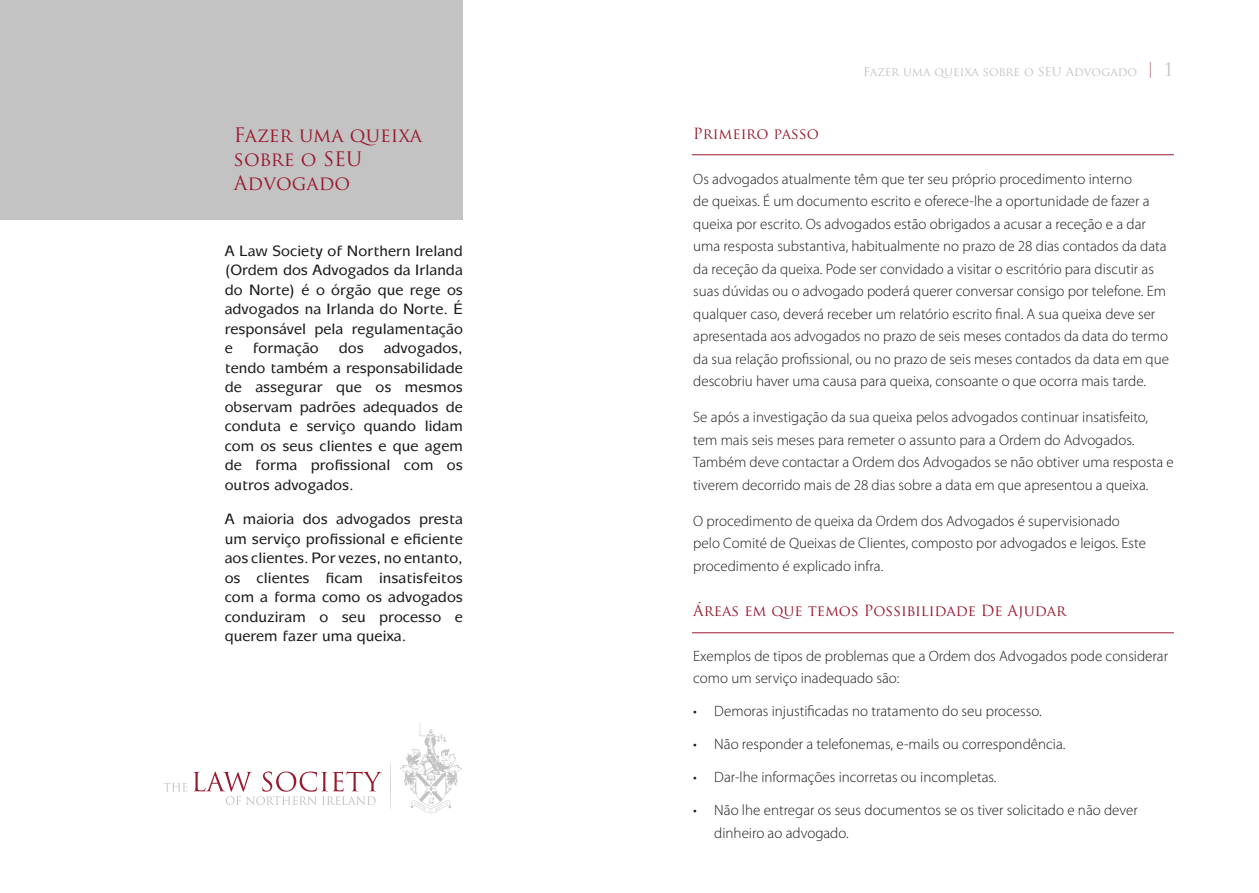
<style>
.page{position:relative;width:1259px;height:893px;background:#fff}
.page>*{position:absolute;margin:0;border:0;box-sizing:border-box;transform-origin:0 0}
.t1{font:19.5px/24px "Trajan Pro";color:#991a2e}
.t2{font:300 15px/22.5px "Myriad Pro";color:#1a1a19}
.t3{font:500 15px/19.5px "Mixage IT Cby BT";color:#1a1a19;text-align:justify}
.t4{font:15px "Trajan Pro";color:#991a2e}
.t5{font:12px "Trajan Pro";color:#c4c3c3}
.s1{font-family:"Helvetica Neue";font-weight:200;font-size:22.5px;color:#991a2e}
.s2{font-size:18px}
</style>
<div class="page">
<div style="left:0;top:0;width:462px;height:220px;background:#c4c3c3"></div>
<hr style="left:692px;top:154px;width:482px;height:1px;background:#991a2e">
<hr style="left:692px;top:632px;width:482px;height:1px;background:#991a2e">
<svg style="left:164px;top:783px;width:23px;height:8px"></svg>
<svg style="left:193px;top:771px;width:189px;height:34px"></svg>
<svg style="left:390px;top:762px;width:1px;height:48px"></svg>
<svg style="left:399px;top:723px;width:63px;height:90px"></svg>
<h1 class="t1" style="left:234px;top:123px;width:190px">Fazer uma queixa sobre o SEU<br>Advogado</h1>
<p class="t3" style="left:225px;top:241px;width:240px">A Law Society of Northern Ireland (Ordem dos Advogados da Irlanda do Norte) é o órgão que rege os advogados na Irlanda do Norte. É responsável pela regulamentação e</p>
<p class="t3" style="left:253px;top:338px;width:67px">formação</p>
<p class="t3" style="left:339px;top:338px;width:26px">dos</p>
<p class="t3" style="left:225px;top:338px;width:240px;text-indent:159px">advogados, tendo também a responsabilidade de assegurar que os mesmos observam padrões adequados de conduta e serviço quando lidam com os seus clientes e que agem de forma profissional com os outros advogados.</p>
<p class="t3" style="left:225px;top:509px;width:240px">A maioria dos advogados presta um serviço profissional e eficiente aos clientes. Por vezes, no entanto, os clientes ficam insatisfeitos com a forma como os advogados conduziram o seu processo e querem fazer uma queixa.</p>
<p class="t5" style="left:863px;top:64px;width:312px">Fazer uma queixa sobre o SEU Advogado <span class="s1">I</span> <span class="s2">1</span></p>
<p class="t4" style="left:693px;top:124px;width:127px">Primeiro passo</p>
<p class="t2" style="left:693px;top:167px;width:477px">Os advogados atualmente têm que ter seu próprio procedimento interno<br>de queixas. É um documento escrito e oferece-lhe a oportunidade de fazer a queixa por escrito. Os advogados estão obrigados a acusar a receção e a dar uma resposta substantiva, habitualmente no prazo de 28 dias contados da data da receção da queixa. Pode ser convidado a visitar o escritório para discutir as suas dúvidas ou o advogado poderá querer conversar consigo por telefone. Em qualquer caso, deverá receber um relatório escrito final. A sua queixa deve ser apresentada aos advogados no prazo de seis meses contados da data do termo da sua relação profissional, ou no prazo de seis meses contados da data em que descobriu haver uma causa para queixa, consoante o que ocorra mais tarde.</p>
<p class="t2" style="left:693px;top:406px;width:482px">Se após a investigação da sua queixa pelos advogados continuar insatisfeito, tem mais seis meses para remeter o assunto para a Ordem do Advogados.<br>Também deve contactar a Ordem dos Advogados se não obtiver uma resposta e tiverem decorrido mais de 28 dias sobre a data em que apresentou a queixa.</p>
<p class="t2" style="left:693px;top:509px;width:454px">O procedimento de queixa da Ordem dos Advogados é supervisionado pelo Comité de Queixas de Clientes, composto por advogados e leigos. Este procedimento é explicado infra.</p>
<p class="t4" style="left:693px;top:601px;width:374px">Áreas em que temos Possibilidade De Ajudar</p>
<p class="t2" style="left:693px;top:644px;width:476px">Exemplos de tipos de problemas que a Ordem dos Advogados pode considerar como um serviço inadequado são:</p>
<p class="t2" style="left:693px;top:700px;width:350px">• Demoras injustificadas no tratamento do seu processo.</p>
<p class="t2" style="left:693px;top:733px;width:374px">• Não responder a telefonemas, e-mails ou correspondência.</p>
<p class="t2" style="left:693px;top:766px;width:305px">• Dar-lhe informações incorretas ou incompletas.</p>
<p class="t2" style="left:714px;top:799px;width:425px;text-indent:-21px">• Não lhe entregar os seus documentos se os tiver solicitado e não dever dinheiro ao advogado.</p>
</div>
